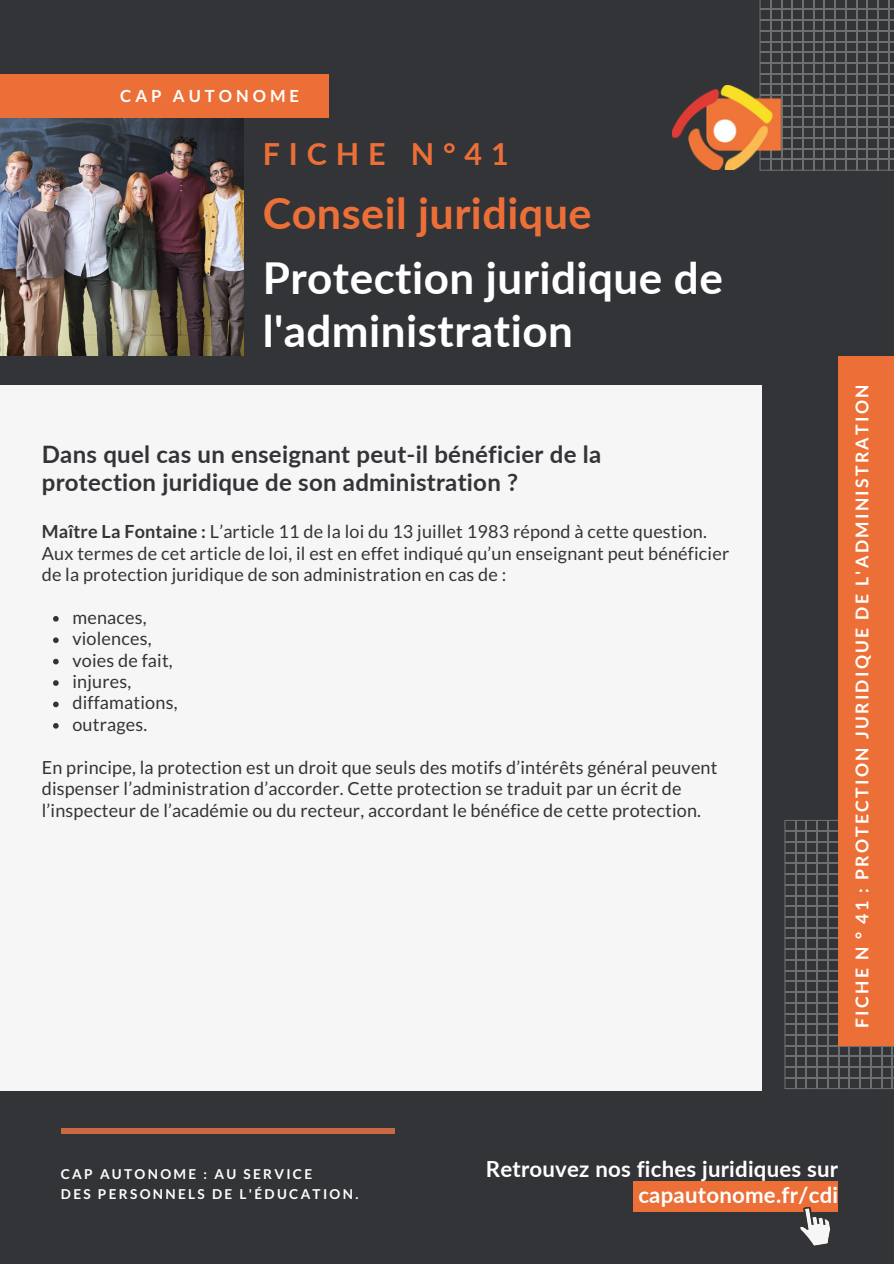
<style>
.page{position:relative;width:894px;height:1264px;background:#fff}
.page>*{position:absolute;margin:0;border:0;box-sizing:border-box;transform-origin:0 0}
.t1{font:700 43.95px/52.7px "Lato";letter-spacing:.01em;color:#fff}
.t2{font:700 43.2px "Lato";letter-spacing:.01em;color:#ed6f38}
.t3{font:700 30.45px "Lato";letter-spacing:.295em;color:#ed6f38}
.t4{font:700 24px/28.2px "Lato";letter-spacing:.01em;color:#323437}
.t5{font:700 22.2px/26.1px "Lato";letter-spacing:.01em;color:#fff;text-align:right}
.t6{font:18px/21.5px "Lato";letter-spacing:.01em;color:#323437}
.t7{font:700 17.55px "Lato";letter-spacing:.13em;color:#fff}
.t8{font:700 16.65px "Lato";letter-spacing:.24em;color:#fff}
.t9{font:700 13.65px "Lato";letter-spacing:.17em;color:#fff}
.s1{font-weight:700}
</style>
<div class="page">
<div style="left:0;top:0;width:893px;height:1263px;background:#323437"></div>
<div style="left:633px;top:1181px;width:204px;height:30px;background:#ed6f38"></div>
<svg style="left:759px;top:0;width:134px;height:171px"></svg>
<svg style="left:784px;top:820px;width:109px;height:269px"></svg>
<img style="left:672px;top:86px;width:110px;height:83px">
<div style="left:61px;top:1128px;width:333px;height:5px;background:#cb6843"></div>
<svg style="left:794px;top:1206px;width:40px;height:40px"></svg>
<img style="left:0;top:117px;width:244px;height:239px">
<div style="left:0;top:74px;width:328px;height:43px;background:#ed6f38"></div>
<div style="left:838px;top:356px;width:55px;height:689px;background:#ed6f38"></div>
<div style="left:0;top:385px;width:761px;height:706px;background:#f6f6f6"></div>
<svg style="left:53px;top:616px;width:6px;height:5px"></svg>
<svg style="left:53px;top:637px;width:6px;height:6px"></svg>
<svg style="left:53px;top:658px;width:6px;height:6px"></svg>
<svg style="left:53px;top:680px;width:6px;height:6px"></svg>
<svg style="left:53px;top:701px;width:6px;height:6px"></svg>
<svg style="left:53px;top:723px;width:6px;height:5px"></svg>
<p class="t8" style="left:120px;top:85px;width:180px">CAP AUTONOME</p>
<p class="t3" style="left:262px;top:135px;width:247px">FICHE N°41</p>
<p class="t2" style="left:262px;top:187px;width:330px">Conseil juridique</p>
<p class="t1" style="left:262px;top:251px;width:461px">Protection juridique de l'administration</p>
<p class="t4" style="left:42px;top:440px;width:561px">Dans quel cas un enseignant peut-il bénéficier de la protection juridique de son administration ?</p>
<p class="t6" style="left:42px;top:520px;width:688px"><span class="s1">Maître La Fontaine :</span> L’article 11 de la loi du 13 juillet 1983 répond à cette question.<br>Aux termes de cet article de loi, il est en effet indiqué qu’un enseignant peut bénéficier de la protection juridique de son administration en cas de :</p>
<p class="t6" style="left:72px;top:606px;width:76px">menaces,</p>
<p class="t6" style="left:72px;top:627px;width:81px">violences,</p>
<p class="t6" style="left:72px;top:649px;width:102px">voies de fait,</p>
<p class="t6" style="left:72px;top:670px;width:60px">injures,</p>
<p class="t6" style="left:72px;top:691px;width:107px">diffamations,</p>
<p class="t6" style="left:72px;top:713px;width:76px">outrages.</p>
<p class="t6" style="left:42px;top:756px;width:677px">En principe, la protection est un droit que seuls des motifs d’intérêts général peuvent dispenser l’administration d’accorder. Cette protection se traduit par un écrit de l’inspecteur de l’académie ou du recteur, accordant le bénéfice de cette protection.</p>
<p class="t7" style="left:851px;top:1027px;width:645px;rotate:-90deg">FICHE N ° 41 : PROTECTION JURIDIQUE DE L'ADMINISTRATION</p>
<p class="t9" style="left:61px;top:1164px;width:253px">CAP AUTONOME : AU SERVICE</p>
<p class="t9" style="left:61px;top:1185px;width:299px">DES PERSONNELS DE L'ÉDUCATION.</p>
<p class="t5" style="left:486px;top:1154px;width:354px">Retrouvez nos fiches juridiques sur capautonome.fr/cdi</p>
</div>
